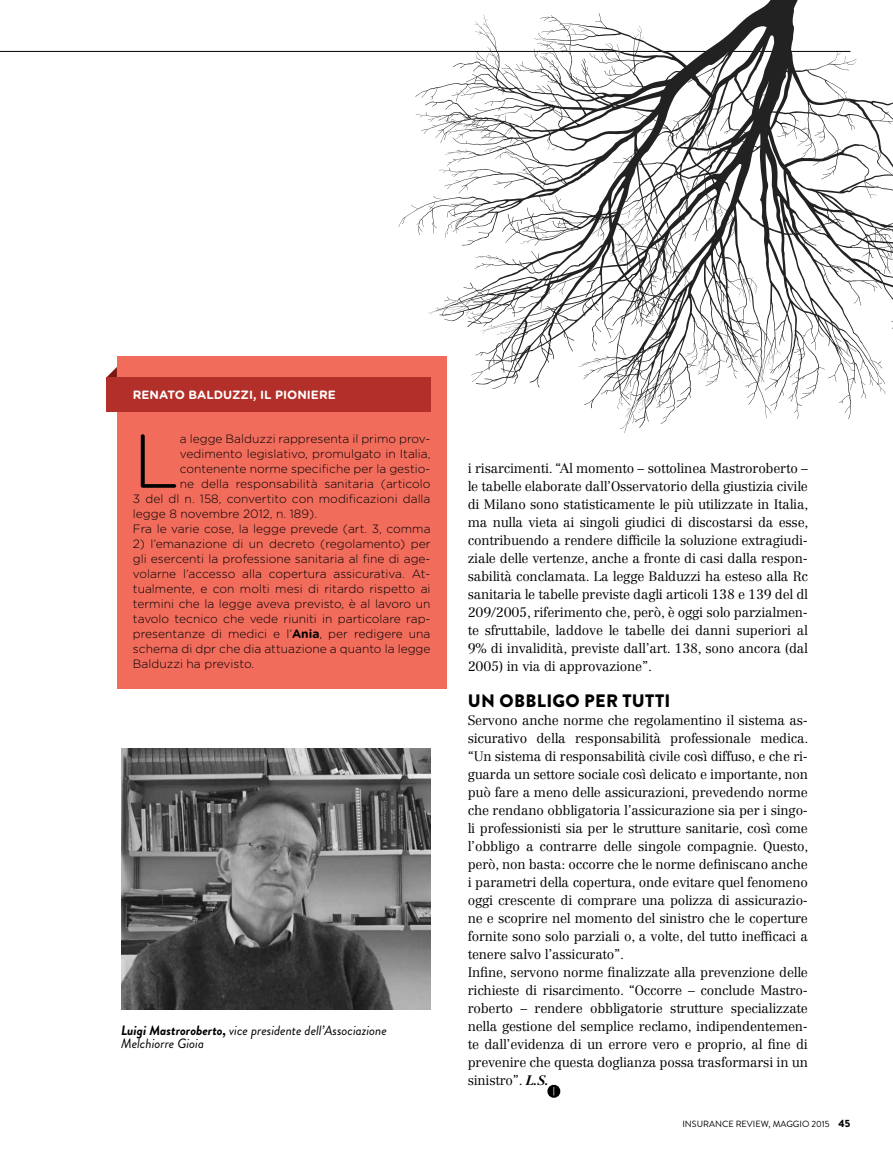
<style>
.page{position:relative;width:893px;height:1170px;background:#fff}
.page>*{position:absolute;margin:0;border:0;box-sizing:border-box;transform-origin:0 0}
.t1{font:300 75.9px "Gotham Rounded";color:#000}
.t2{font:900 18px "Brandon Grotesque";letter-spacing:.02em;color:#000}
.t3{font:300 13.5px/18px "Centennial LT Std";letter-spacing:-.015em;color:#000;text-align:justify}
.t4{font:italic 13.5px/13.5px "Brandon Grotesque";color:#000}
.t5{font:300 12px/15px "Gotham Rounded";color:#000;text-align:justify}
.t6{font:700 12px "Gotham Rounded";color:#fff}
.t7{font:9px "Brandon Grotesque";color:#000}
.s1{font-weight:700}
.s2{font-weight:700;font-style:italic}
.s3{font-weight:900;font-size:10.5px}
</style>
<div class="page">
<hr style="left:0;top:51px;width:850px;height:1px;background:#000">
<svg style="left:107px;top:367px;width:10px;height:10px"></svg>
<div style="left:117px;top:356px;width:329px;height:333px;background:#f26c5c"></div>
<div style="left:106px;top:377px;width:325px;height:34px;background:#b32f29"></div>
<img style="left:121px;top:749px;width:310px;height:260px">
<svg style="left:547px;top:1084px;width:13px;height:13px"></svg>
<svg style="left:399px;top:50px;width:72px;height:339px"></svg>
<svg style="left:471px;top:0;width:422px;height:433px"></svg>
<p class="t6" style="left:133px;top:386px;width:204px">RENATO BALDUZZI, IL PIONIERE</p>
<h1 class="t1" style="left:133px;top:410px;width:48px">L</h1>
<p class="t5" style="left:180px;top:430px;width:252px">a legge Balduzzi rappresenta il primo prov-</p>
<p class="t5" style="left:180px;top:445px;width:252px">vedimento legislativo, promulgato in Italia,</p>
<p class="t5" style="left:180px;top:460px;width:252px">contenente norme specifiche per la gestio-</p>
<p class="t5" style="left:180px;top:475px;width:252px">ne della responsabilità sanitaria (articolo</p>
<p class="t5" style="left:133px;top:490px;width:299px">3 del dl n. 158, convertito con modificazioni dalla</p>
<p class="t5" style="left:133px;top:505px;width:186px">legge 8 novembre 2012, n. 189).</p>
<p class="t5" style="left:133px;top:520px;width:299px">Fra le varie cose, la legge prevede (art. 3, comma</p>
<p class="t5" style="left:133px;top:535px;width:299px">2) l’emanazione di un decreto (regolamento) per gli esercenti la professione sanitaria al fine di age&shy;volarne l’accesso alla copertura assicurativa. At&shy;tualmente, e con molti mesi di ritardo rispetto ai termini che la legge aveva previsto, è al lavoro un tavolo tecnico che vede riuniti in particolare rap&shy;presentanze di medici e l’<span class="s1">Ania</span>, per redigere una schema di dpr che dia attuazione a quanto la legge Balduzzi ha previsto.</p>
<p class="t4" style="left:121px;top:1023px;width:267px"><span class="s1">Luigi Mastroroberto,</span> vice presidente dell’Associazione<br>Melchiorre Gioia</p>
<p class="t3" style="left:468px;top:459px;width:342px">i risarcimenti. “Al momento – sottolinea Mastroroberto – le tabelle elaborate dall’Osservatorio della giustizia civile di Milano sono statisticamente le più utilizzate in Italia, ma nulla vieta ai singoli giudici di discostarsi da esse, contribuendo a rendere difficile la soluzione extragiudi&shy;ziale delle vertenze, anche a fronte di casi dalla respon&shy;sabilità conclamata. La legge Balduzzi ha esteso alla Rc sanitaria le tabelle previste dagli articoli 138 e 139 del dl 209/2005, riferimento che, però, è oggi solo parzialmen&shy;te sfruttabile, laddove le tabelle dei danni superiori al 9% di invalidità, previste dall’art. 138, sono ancora (dal 2005) in via di approvazione”.</p>
<h2 class="t2" style="left:468px;top:687px;width:204px">UN OBBLIGO PER TUTTI</h2>
<p class="t3" style="left:468px;top:711px;width:342px;text-align:left">Servono anche norme che regolamentino il sistema as&shy;sicurativo della responsabilità professionale medica. “Un sistema di responsabilità civile così diffuso, e che ri&shy;guarda un settore sociale così delicato e importante, non può fare a meno delle assicurazioni, prevedendo norme che rendano obbligatoria l’assicurazione sia per i singo&shy;li professionisti sia per le strutture sanitarie, così come l’obbligo a contrarre delle singole compagnie. Questo, però, non basta: occorre che le norme definiscano anche i parametri della copertura, onde evitare quel fenomeno oggi crescente di comprare una polizza di assicurazio&shy;ne e scoprire nel momento del sinistro che le coperture fornite sono solo parziali o, a volte, del tutto inefficaci a tenere salvo l’assicurato”.<br>Infine, servono norme finalizzate alla prevenzione delle richieste di risarcimento. “Occorre – conclude Mastro&shy;roberto – rendere obbligatorie strutture specializzate nella gestione del semplice reclamo, indipendentemen&shy;te dall’evidenza di un errore vero e proprio, al fine di prevenire che questa doglianza possa trasformarsi in un sinistro”. <span class="s2">L.S.</span></p>
<p class="t7" style="left:682px;top:1117px;width:170px">INSURANCE REVIEW, MAGGIO 2015 <span class="s3">45</span></p>
</div>
